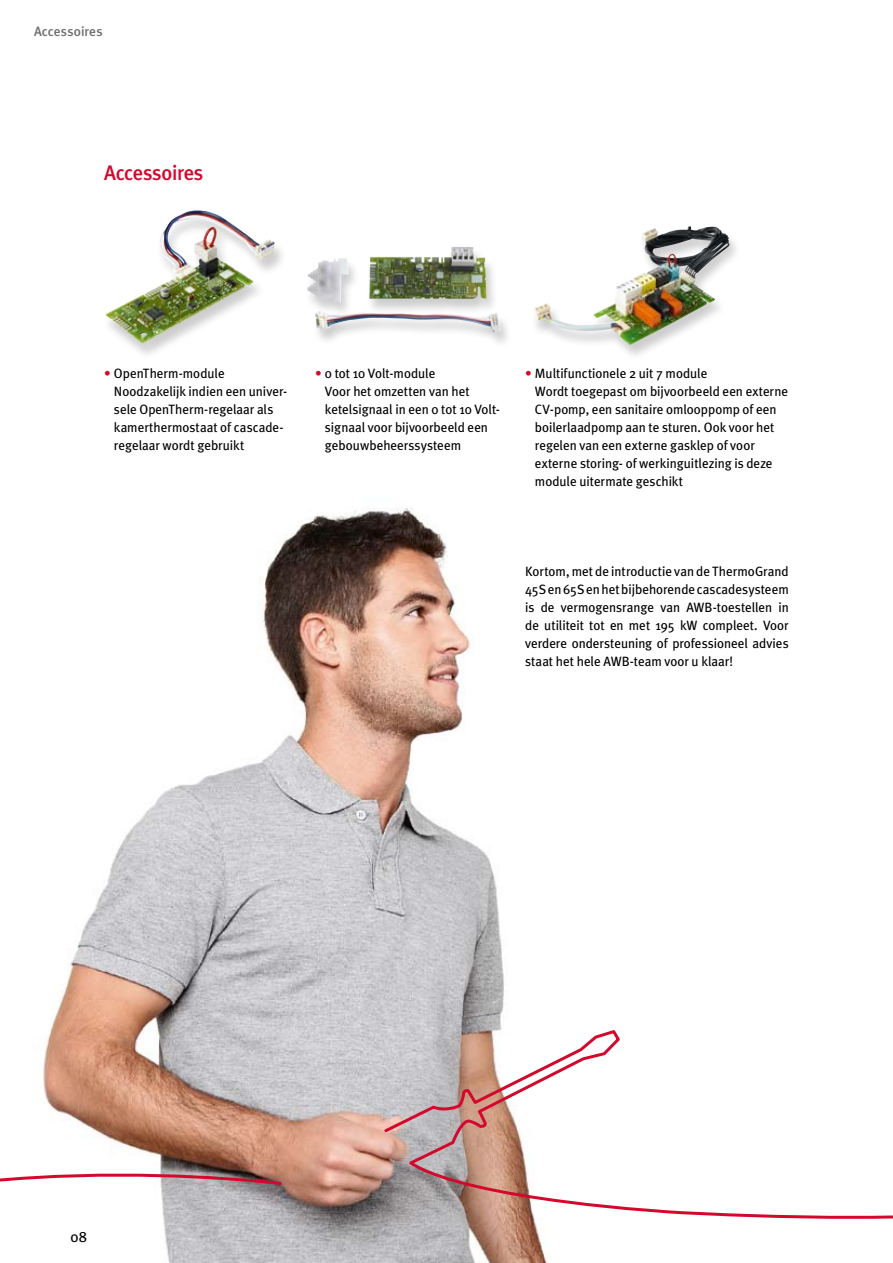
<style>
.page{position:relative;width:893px;height:1263px;background:#fff}
.page>*{position:absolute;margin:0;border:0;box-sizing:border-box;transform-origin:0 0}
.t1{font:500 21px "Meta Plus";letter-spacing:-.02em;color:#d4082c}
.t2{font:15px "Meta Plus";color:#000}
.t3{font:13.5px/18px "Meta Plus";letter-spacing:-.005em;color:#000}
.t4{font:500 13.5px "Meta Plus";letter-spacing:.005em;color:#6f6f6f}
.s1{color:#d4082c}
</style>
<div class="page">
<img style="left:42px;top:507px;width:506px;height:756px">
<svg style="left:0;top:1140px;width:283px;height:116px"></svg>
<svg style="left:382px;top:949px;width:511px;height:276px"></svg>
<div style="left:102px;top:211px;width:184px;height:148px;background:#000;opacity:.2"></div>
<img style="left:106px;top:210px;width:168px;height:134px">
<div style="left:303px;top:247px;width:209px;height:102px;background:#000;opacity:.2"></div>
<img style="left:369px;top:247px;width:118px;height:53px">
<div style="left:530px;top:227px;width:211px;height:133px;background:#000;opacity:.2"></div>
<img style="left:534px;top:226px;width:196px;height:119px">
<p class="t4" style="left:34px;top:24px;width:70px">Accessoires</p>
<h1 class="t1" style="left:104px;top:161px;width:101px">Accessoires</h1>
<p class="t3" style="left:114px;top:364px;width:173px;text-indent:-10px"><span class="s1">•</span> OpenTherm-module<br>Noodzakelijk indien een univer&shy;sele OpenTherm-regelaar als kamerthermostaat of cascade&shy;regelaar wordt gebruikt</p>
<p class="t3" style="left:325px;top:364px;width:177px;text-indent:-10px"><span class="s1">•</span> 0 tot 10 Volt-module<br>Voor het omzetten van het ketelsignaal in een 0 tot 10 Volt&shy;signaal voor bijvoorbeeld een gebouwbeheerssysteem</p>
<p class="t3" style="left:535px;top:364px;width:255px;text-indent:-10px"><span class="s1">•</span> Multifunctionele 2 uit 7 module<br>Wordt toegepast om bijvoorbeeld een externe CV-pomp, een sanitaire omlooppomp of een boilerlaadpomp aan te sturen. Ook voor het regelen van een externe gasklep of voor externe storing- of werkinguitlezing is deze module uitermate geschikt</p>
<p class="t3" style="left:525px;top:562px;width:265px;text-align:justify">Kortom, met de introductie van de ThermoGrand 45S en 65S en het bijbehorende cascadesysteem is de vermogensrange van AWB-toestellen in de utiliteit tot en met 195 kW compleet. Voor verdere ondersteuning of professioneel advies staat het hele AWB-team voor u klaar!</p>
<p class="t2" style="left:71px;top:1228px;width:18px">08</p>
</div>
